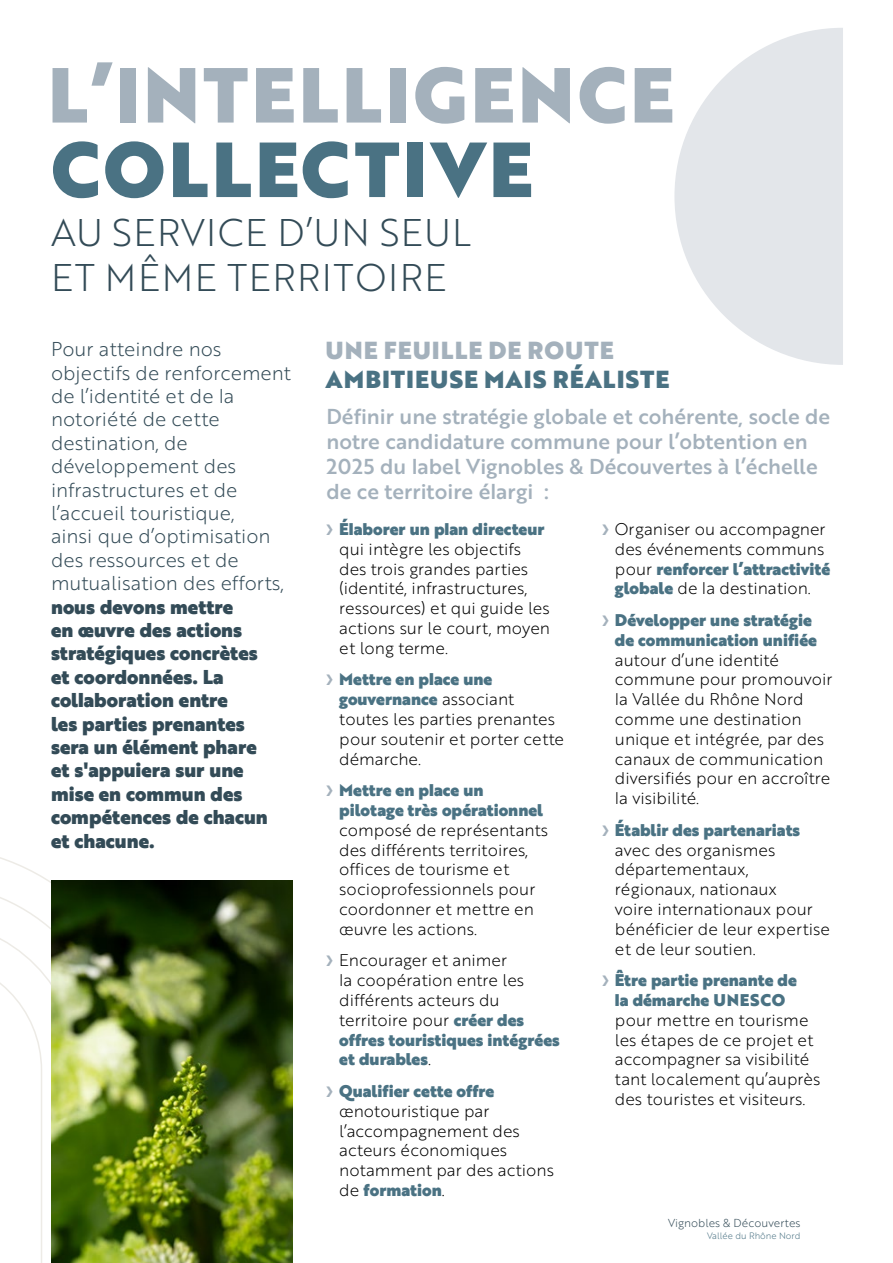
<style>
.page{position:relative;width:893px;height:1263px;background:#fff}
.page>*{position:absolute;margin:0;border:0;box-sizing:border-box;transform-origin:0 0}
.t1{font:75.75px "Brother 1816 Black";letter-spacing:.04em;color:#a4b1bc}
.t2{font:75.75px "Brother 1816 Black";letter-spacing:.04em;color:#4a7283}
.t3{font:37.5px/45px "Brother 1816 Light";letter-spacing:.04em;color:#334b57}
.t4{font:24px "Brother 1816 Black";letter-spacing:.04em;color:#4a7283}
.t5{font:24px "Brother 1816 Black";letter-spacing:.04em;color:#a4b1bc}
.t6{font:21px/25.2px "Brother 1816 Medium";color:#a4b1bc}
.t7{font:19.5px/23.4px "Brother 1816 Light";color:#334b57}
.t8{font:19.5px/23.4px "Brother 1816 Black";color:#334b57}
.t9{font:16.5px/19.8px "Brother 1816 Light";color:#000}
.t10{font:16.5px/19.8px "Brother 1816 Black";color:#4a7283}
.t11{font:11.25px "Brother 1816 Light";color:#334b57}
.t12{font:9px "Brother 1816 Light";color:#4a7283}
.s1{font-family:"Brother 1816 Medium";font-size:21px;color:#a4b1bc}
.s2{font-family:"Brother 1816 Light";color:#000}
.s3{font-family:"Brother 1816 Black";color:#4a7283}
</style>
<div class="page">
<svg style="left:0;top:857px;width:51px;height:406px"></svg>
<svg style="left:674px;top:28px;width:169px;height:337px;fill:#e3e6ea"></svg>
<img style="left:51px;top:880px;width:242px;height:383px">
<h1 class="t1" style="left:48px;top:37px;width:628px">L’INTELLIGENCE</h1>
<h1 class="t2" style="left:51px;top:111px;width:483px">COLLECTIVE</h1>
<h2 class="t3" style="left:51px;top:209px;width:422px">AU SERVICE D’UN SEUL<br>ET MÊME TERRITOIRE</h2>
<p class="t7" style="left:51px;top:337px;width:241px">Pour atteindre nos objectifs de renforcement de l’identité et de la notoriété de cette destination, de développement des infrastructures et de l’accueil touristique,<br>ainsi que d’optimisation des ressources et de mutualisation des efforts,</p>
<p class="t8" style="left:51px;top:594px;width:218px">nous devons mettre<br>en œuvre des actions stratégiques concrètes et coordonnées. La collaboration entre<br>les parties prenantes sera un élément phare et s'appuiera sur une mise en commun des compétences de chacun et chacune.</p>
<h3 class="t5" style="left:326px;top:332px;width:290px">UNE FEUILLE DE ROUTE</h3>
<h3 class="t4" style="left:326px;top:361px;width:345px">AMBITIEUSE MAIS RÉALISTE</h3>
<p class="t6" style="left:326px;top:403px;width:505px">Définir une stratégie globale et cohérente, socle de notre candidature commune pour l’obtention en 2025 du label Vignobles &amp; Découvertes à l’échelle de ce territoire élargi :</p>
<p class="t10" style="left:326px;top:519px;width:220px"><span class="s1">›</span> Élaborer un plan directeur</p>
<p class="t9" style="left:339px;top:538px;width:212px">qui intègre les objectifs des trois grandes parties (identité, infrastructures, ressources) et qui guide les actions sur le court, moyen et long terme.</p>
<p class="t10" style="left:339px;top:669px;width:177px;text-indent:-14px"><span class="s1">›</span> Mettre en place une gouvernance <span class="s2">associant</span></p>
<p class="t9" style="left:339px;top:708px;width:226px">toutes les parties prenantes pour soutenir et porter cette démarche.</p>
<p class="t10" style="left:339px;top:780px;width:205px;text-indent:-14px"><span class="s1">›</span> Mettre en place un pilotage très opérationnel</p>
<p class="t9" style="left:339px;top:819px;width:210px">composé de représentants des différents territoires, offices de tourisme et socioprofessionnels pour coordonner et mettre en œuvre les actions.</p>
<p class="t9" style="left:339px;top:950px;width:187px;text-indent:-14px"><span class="s1">›</span> Encourager et animer la coopération entre les différents acteurs du territoire pour <span class="s3">créer des</span></p>
<p class="t10" style="left:339px;top:1029px;width:222px">offres touristiques intégrées et durables<span class="s2">.</span></p>
<p class="t10" style="left:326px;top:1081px;width:170px"><span class="s1">›</span> Qualifier cette offre</p>
<p class="t9" style="left:339px;top:1100px;width:216px">œnotouristique par l’accompagnement des acteurs économiques notamment par des actions</p>
<p class="t10" style="left:339px;top:1180px;width:107px"><span class="s2">de</span> formation<span class="s2">.</span></p>
<p class="t9" style="left:601px;top:518px;width:226px;text-align:right"><span class="s1">›</span> Organiser ou accompagner des événements communs</p>
<p class="t10" style="left:615px;top:558px;width:217px"><span class="s2">pour</span> renforcer l’attractivité</p>
<p class="t9" style="left:615px;top:578px;width:197px"><span class="s3">globale</span> de la destination.</p>
<p class="t10" style="left:615px;top:610px;width:204px;text-indent:-14px"><span class="s1">›</span> Développer une stratégie de communication unifiée</p>
<p class="t9" style="left:615px;top:649px;width:219px">autour d’une identité commune pour promouvoir la Vallée du Rhône Nord comme une destination unique et intégrée, par des canaux de communication diversifiés pour en accroître la visibilité.</p>
<p class="t10" style="left:601px;top:819px;width:200px"><span class="s1">›</span> Établir des partenariats</p>
<p class="t9" style="left:615px;top:839px;width:216px">avec des organismes départementaux, régionaux, nationaux<br>voire internationaux pour bénéficier de leur expertise et de leur soutien.</p>
<p class="t10" style="left:601px;top:970px;width:197px;text-align:center"><span class="s1">›</span> Être partie prenante de la démarche UNESCO</p>
<p class="t9" style="left:615px;top:1009px;width:207px">pour mettre en tourisme les étapes de ce projet et accompagner sa visibilité tant localement qu’auprès des touristes et visiteurs.</p>
<p class="t11" style="left:668px;top:1214px;width:134px">Vignobles &amp; Découvertes</p>
<p class="t12" style="left:707px;top:1230px;width:95px">Vallée du Rhône Nord</p>
</div>
